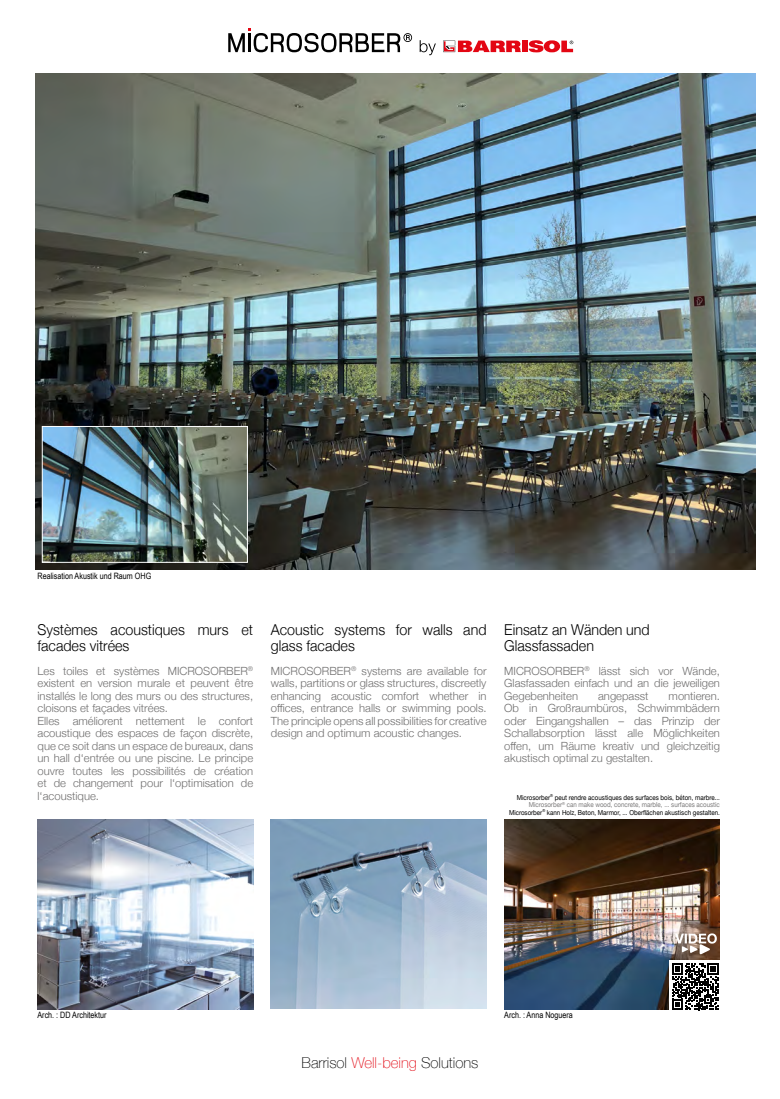
<style>
.page{position:relative;width:780px;height:1099px;background:#fff}
.page>*{position:absolute;margin:0;border:0;box-sizing:border-box;transform-origin:0 0}
.t1{font:300 15px/16.2px "Helvetica Neue";color:#000;scale:.95 1}
.t2{font:100 15px "Helvetica Neue";color:#000}
.t3{font:300 11.25px/12.5px "Helvetica Neue";color:#706f6f;text-align:justify}
.t4{font:8.75px "Arial Narrow";color:#000}
.t5{font:6.88px/7.5px "Helvetica Neue";color:#000;text-align:right;scale:.9 1}
.s1{color:#7c7b7b}
.s2{color:#e30d18}
</style>
<div class="page">
<div style="left:522px;top:41px;width:5px;height:11px;background:#e30613"></div>
<svg style="left:443px;top:41px;width:78px;height:11px"></svg>
<svg style="left:528px;top:40px;width:45px;height:12px"></svg>
<svg style="left:419px;top:40px;width:17px;height:15px"></svg>
<svg style="left:228px;top:28px;width:184px;height:24px"></svg>
<img style="left:35px;top:73px;width:720px;height:497px">
<img style="left:44px;top:428px;width:202px;height:132px">
<div style="left:42px;top:426px;width:206px;height:136px;border:1px solid #fff"></div>
<img style="left:38px;top:819px;width:215px;height:190px">
<img style="left:504px;top:819px;width:215px;height:190px">
<svg style="left:675px;top:933px;width:41px;height:21px"></svg>
<div style="left:669px;top:959px;width:53px;height:54px;background:#fff"></div>
<svg style="left:672px;top:963px;width:46px;height:47px"></svg>
<img style="left:271px;top:819px;width:215px;height:189px">
<p class="t4" style="left:38px;top:569px;width:115px">Realisation Akustik und Raum OHG</p>
<h1 class="t1" style="left:38px;top:620px;width:228px">Systèmes acoustiques murs et facades vitrées</h1>
<p class="t3" style="left:38px;top:663px;width:217px;text-align:left">Les toiles et systèmes MICROSORBER<sup>® </sup>existent en version murale et peuvent être installés le long des murs ou des structures, cloisons et façades vitrées.<br>Elles améliorent nettement le confort acoustique des espaces de façon discrète, que ce soit dans un espace de bureaux, dans un hall d‘entrée ou une piscine. Le principe ouvre toutes les possibilités de création et de changement pour l‘optimisation de l‘acoustique.</p>
<h1 class="t1" style="left:271px;top:620px;width:228px">Acoustic systems for walls and glass facades</h1>
<p class="t3" style="left:271px;top:663px;width:217px">MICROSORBER<sup>®</sup> systems are available for walls, partitions or glass structures, discreetly enhancing acoustic comfort whether in offices, entrance halls or swimming pools.<br>The principle opens all possibilities for creative design and optimum acoustic changes.</p>
<h1 class="t1" style="left:504px;top:620px;width:155px">Einsatz an Wänden und<br>Glassfassaden</h1>
<p class="t3" style="left:504px;top:663px;width:217px">MICROSORBER<sup>®</sup> lässt sich vor Wände, Glasfassaden einfach und an die jeweiligen Gegebenheiten</p>
<p class="t3" style="left:504px;top:688px;width:217px;text-indent:164px">montieren.<br>Ob in Großraumbüros, Schwimmbädern oder Eingangshallen – das Prinzip der Schallabsorption lässt alle Möglichkeiten offen, um Räume kreativ und gleichzeitig akustisch optimal zu gestalten.</p>
<p class="t5" style="left:509px;top:793px;width:236px">Microsorber<sup>®</sup> peut rendre acoustiques des surfaces bois, béton, marbre...<br><span class="s1">Microsorber</span><sup>®</sup> <span class="s1">can make wood, concrete, marble, ... surfaces acoustic<br></span>Microsorber<sup>®</sup> kann Holz, Beton, Marmor, ... Oberflächen akustisch gestalten.</p>
<p class="t3" style="left:598px;top:688px;width:52px">angepasst</p>
<p class="t4" style="left:38px;top:1008px;width:70px">Arch. : DD Architektur</p>
<h1 class="t2" style="left:301px;top:1051px;width:178px">Barrisol <span class="s2">Well-being</span> Solutions</h1>
<p class="t4" style="left:504px;top:1008px;width:70px">Arch. : Anna Noguera</p>
</div>
